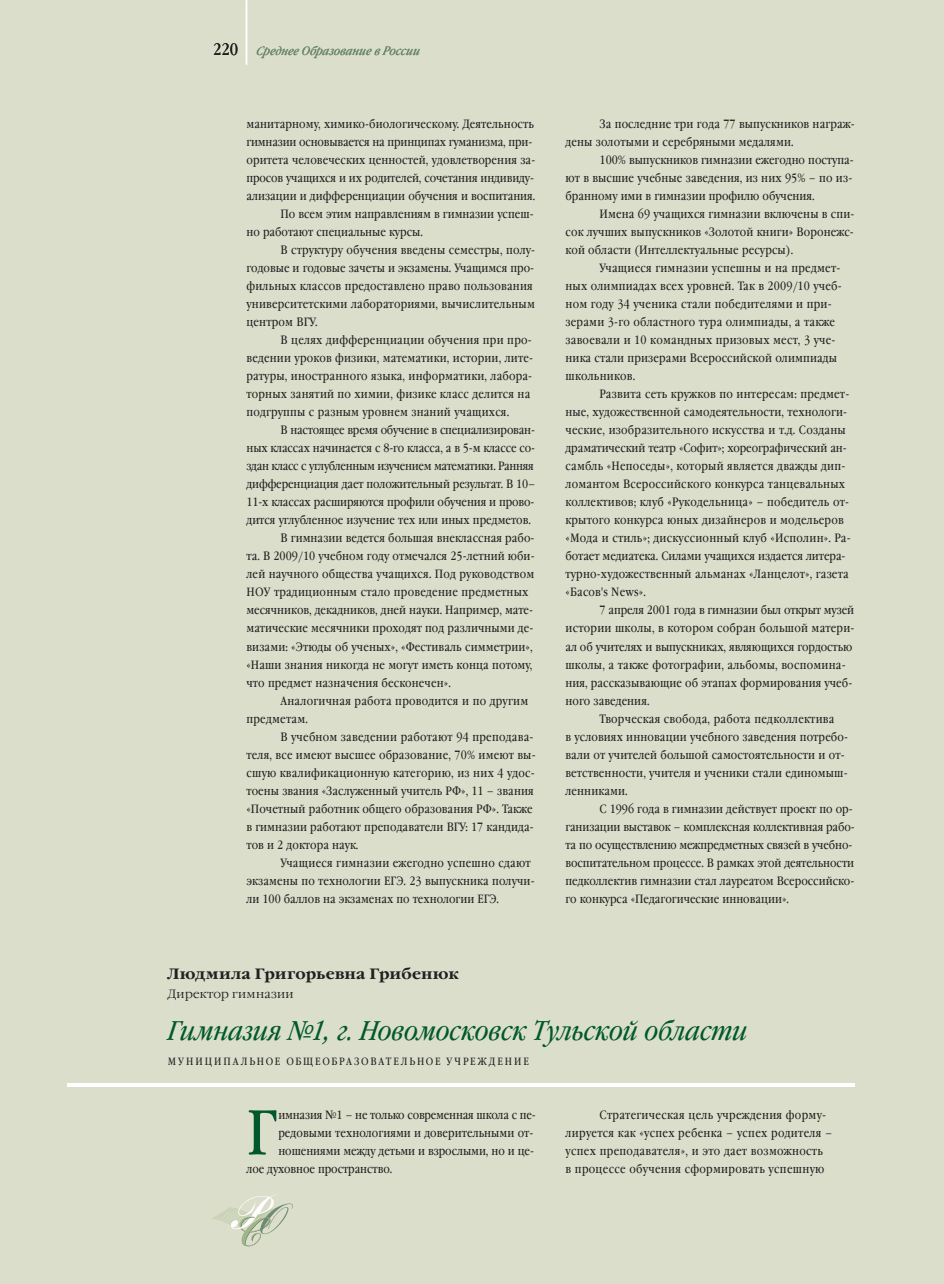
<style>
.page{position:relative;width:944px;height:1284px;background:#fff}
.page>*{position:absolute;margin:0;border:0;box-sizing:border-box;transform-origin:0 0}
.t1{font:63.45px "Garamond Book Narrow C";color:#00582c}
.t2{font:italic 27px "Garamond Book Narrow C";letter-spacing:.005em;color:#00582c}
.t3{font:700 15px "Garamond C";letter-spacing:.01em;color:#231f20}
.t4{font:12px/18px "Garamond Book Narrow C";letter-spacing:.01em;color:#231f20}
.t5{font:12px "Garamond Book Narrow C";letter-spacing:-.01em;color:#231f20}
.t6{font:12px "Garamond Book Narrow C";letter-spacing:-.015em;color:#231f20}
.t7{font:12px "Garamond Book Narrow C";letter-spacing:-.025em;color:#231f20}
.t8{font:italic 12px "Garamond Book Narrow C";letter-spacing:.01em;color:#69866b}
.t9{font:300 12px "Garamond C";letter-spacing:.03em;color:#231f20}
.t10{font:10.5px "Garamond Book Narrow C";letter-spacing:.205em;color:#231f20}
.s1{font-style:normal;font-size:16.5px;color:#231f20}
</style>
<div class="page">
<div style="left:0;top:0;width:943px;height:1284px;background:#dadeca"></div>
<hr style="left:68px;top:1083px;width:786px;height:4px;background:#fff">
<svg style="left:212px;top:1194px;width:81px;height:52px"></svg>
<hr style="left:246px;top:0;width:1px;height:65px;background:#fff">
<p class="t8" style="left:213px;top:44px;width:210px"><span class="s1">2 2 0</span> Среднее Образование в России</p>
<p class="t4" style="left:246px;top:116px;width:289px">манитарному, химико-биологическому. Деятельность</p>
<p class="t6" style="left:246px;top:135px;width:287px">гимназии основывается на принципах гуманизма, при-</p>
<p class="t4" style="left:246px;top:152px;width:290px">оритета человеческих ценностей, удовлетворения за-</p>
<p class="t5" style="left:246px;top:171px;width:289px">просов учащихся и их родителей, сочетания индивиду-</p>
<p class="t4" style="left:246px;top:188px;width:290px">ализации и дифференциации обучения и воспитания.</p>
<p class="t4" style="left:280px;top:206px;width:254px">По всем этим направлениям в гимназии успеш-</p>
<p class="t4" style="left:246px;top:224px;width:178px">но работают специальные курсы.</p>
<p class="t4" style="left:280px;top:242px;width:256px">В структуру обучения введены семестры, полу-</p>
<p class="t4" style="left:246px;top:260px;width:289px">годовые и годовые зачеты и экзамены. Учащимся про-</p>
<p class="t4" style="left:246px;top:278px;width:288px">фильных классов предоставлено право пользования</p>
<p class="t4" style="left:246px;top:296px;width:290px">университетскими лабораториями, вычислительным</p>
<p class="t4" style="left:246px;top:314px;width:73px">центром ВГУ.</p>
<p class="t4" style="left:280px;top:332px;width:253px">В целях дифференциации обучения при про-</p>
<p class="t4" style="left:246px;top:350px;width:288px">ведении уроков физики, математики, истории, лите-</p>
<p class="t4" style="left:246px;top:368px;width:287px">ратуры, иностранного языка, информатики, лабора-</p>
<p class="t4" style="left:246px;top:386px;width:285px">торных занятий по химии, физике класс делится на</p>
<p class="t4" style="left:246px;top:404px;width:264px">подгруппы с разным уровнем знаний учащихся.</p>
<p class="t6" style="left:280px;top:423px;width:256px">В настоящее время обучение в специализирован-</p>
<p class="t5" style="left:246px;top:441px;width:290px">ных классах начинается с 8-го класса, а в 5-м классе со-</p>
<p class="t7" style="left:246px;top:459px;width:289px">здан класс с углубленным изучением математики. Ранняя</p>
<p class="t5" style="left:246px;top:477px;width:290px">дифференциация дает положительный результат. В 10–</p>
<p class="t5" style="left:246px;top:495px;width:289px">11-х классах расширяются профили обучения и прово-</p>
<p class="t4" style="left:246px;top:512px;width:286px">дится углубленное изучение тех или иных предметов.</p>
<p class="t4" style="left:280px;top:530px;width:255px">В гимназии ведется большая внеклассная рабо-</p>
<p class="t4" style="left:246px;top:548px;width:290px">та. В 2009/10 учебном году отмечался 25-летний юби-</p>
<p class="t4" style="left:246px;top:566px;width:289px">лей научного общества учащихся. Под руководством</p>
<p class="t4" style="left:246px;top:584px;width:283px">НОУ традиционным стало проведение предметных</p>
<p class="t4" style="left:246px;top:602px;width:288px">месячников, декадников, дней науки. Например, мате-</p>
<p class="t4" style="left:246px;top:620px;width:288px">матические месячники проходят под различными де-</p>
<p class="t4" style="left:246px;top:638px;width:288px">визами: «Этюды об ученых», «Фестиваль симметрии»,</p>
<p class="t4" style="left:246px;top:656px;width:287px">«Наши знания никогда не могут иметь конца потому,</p>
<p class="t4" style="left:246px;top:674px;width:206px">что предмет назначения бесконечен».</p>
<p class="t4" style="left:280px;top:692px;width:249px">Аналогичная работа проводится и по другим</p>
<p class="t4" style="left:246px;top:710px;width:63px">предметам.</p>
<p class="t4" style="left:280px;top:728px;width:254px">В учебном заведении работают 94 преподава-</p>
<p class="t4" style="left:246px;top:746px;width:291px">теля, все имеют высшее образование, 70% имеют вы-</p>
<p class="t4" style="left:246px;top:764px;width:290px">сшую квалификационную категорию, из них 4 удос-</p>
<p class="t4" style="left:246px;top:782px;width:289px">тоены звания «Заслуженный учитель РФ», 11 – звания</p>
<p class="t4" style="left:246px;top:800px;width:287px">«Почетный работник общего образования РФ». Также</p>
<p class="t4" style="left:246px;top:818px;width:289px">в гимназии работают преподаватели ВГУ: 17 кандида-</p>
<p class="t4" style="left:246px;top:836px;width:113px">тов и 2 доктора наук.</p>
<p class="t4" style="left:280px;top:854px;width:252px">Учащиеся гимназии ежегодно успешно сдают</p>
<p class="t4" style="left:246px;top:872px;width:289px">экзамены по технологии ЕГЭ. 23 выпускника получи-</p>
<p class="t4" style="left:246px;top:890px;width:254px">ли 100 баллов на экзаменах по технологии ЕГЭ.</p>
<p class="t4" style="left:565px;top:116px;width:291px;text-indent:34px">За последние три года 77 выпускников награж&shy;дены золотыми и серебряными медалями.</p>
<p class="t4" style="left:565px;top:152px;width:290px;text-indent:34px">100% выпускников гимназии ежегодно поступа&shy;ют в высшие учебные заведения, из них 95% – по из&shy;бранному ими в гимназии профилю обучения.</p>
<p class="t4" style="left:565px;top:206px;width:290px;text-align:justify;text-indent:34px">Имена 69 учащихся гимназии включены в спи&shy;сок лучших выпускников «Золотой книги» Воронежс&shy;кой области (Интеллектуальные ресурсы).</p>
<p class="t4" style="left:565px;top:260px;width:278px;text-indent:34px">Учащиеся гимназии успешны и на предмет&shy;ных олимпиадах всех уровней. Так в 2009/10 учеб&shy;ном году 34 ученика стали победителями и при&shy;зерами 3-го областного тура олимпиады, а также завоевали и 10 командных призовых мест, 3 уче&shy;ника стали призерами Всероссийской олимпиады школьников.</p>
<p class="t4" style="left:565px;top:386px;width:287px;text-indent:34px">Развита сеть кружков по интересам: предмет&shy;ные, художественной самодеятельности, технологи&shy;ческие, изобразительного искусства и т.д. Созданы драматический театр «Софит»; хореографический ан&shy;самбль «Непоседы», который является дважды дип&shy;ломантом Всероссийского конкурса танцевальных коллективов; клуб «Рукодельница» – победитель от&shy;крытого конкурса юных дизайнеров и модельеров «Мода и стиль»; дискуссионный клуб «Исполин». Ра&shy;ботает медиатека. Силами учащихся издается литера&shy;турно-художественный альманах «Ланцелот», газета «Басов's News».</p>
<p class="t5" style="left:599px;top:603px;width:256px">7 апреля 2001 года в гимназии был открыт музей</p>
<p class="t4" style="left:565px;top:620px;width:290px">истории школы, в котором собран большой матери-</p>
<p class="t4" style="left:565px;top:638px;width:288px">ал об учителях и выпускниках, являющихся гордостью</p>
<p class="t4" style="left:565px;top:656px;width:282px">школы, а также фотографии, альбомы, воспомина-</p>
<p class="t4" style="left:565px;top:674px;width:288px">ния, рассказывающие об этапах формирования учеб-</p>
<p class="t4" style="left:565px;top:692px;width:86px">ного заведения.</p>
<p class="t4" style="left:599px;top:710px;width:236px">Творческая свобода, работа педколлектива</p>
<p class="t4" style="left:565px;top:728px;width:284px">в условиях инновации учебного заведения потребо-</p>
<p class="t4" style="left:565px;top:746px;width:280px">вали от учителей большой самостоятельности и от-</p>
<p class="t4" style="left:565px;top:764px;width:283px">ветственности, учителя и ученики стали единомыш-</p>
<p class="t4" style="left:565px;top:782px;width:64px">ленниками.</p>
<p class="t4" style="left:599px;top:800px;width:255px">С 1996 года в гимназии действует проект по ор-</p>
<p class="t5" style="left:565px;top:819px;width:291px">ганизации выставок – комплексная коллективная рабо-</p>
<p class="t5" style="left:565px;top:837px;width:288px">та по осуществлению межпредметных связей в учебно-</p>
<p class="t4" style="left:565px;top:854px;width:290px">воспитательном процессе. В рамках этой деятельности</p>
<p class="t4" style="left:565px;top:872px;width:290px">педколлектив гимназии стал лауреатом Всероссийско-</p>
<p class="t4" style="left:565px;top:890px;width:225px">го конкурса «Педагогические инновации».</p>
<p class="t3" style="left:168px;top:965px;width:292px">Людмила Григорьевна Грибенюк</p>
<p class="t9" style="left:168px;top:987px;width:127px">Директор гимназии</p>
<h2 class="t2" style="left:168px;top:1015px;width:583px">Гимназия №1, г. Новомосковск Тульской области</h2>
<p class="t10" style="left:168px;top:1055px;width:21px">Муници</p>
<p class="t10" style="left:223px;top:1055px;width:43px">па льное</p>
<p class="t10" style="left:286px;top:1055px;width:10px">общеобра</p>
<p class="t10" style="left:354px;top:1055px;width:16px">зова</p>
<p class="t10" style="left:386px;top:1055px;width:40px">тельное</p>
<p class="t10" style="left:446px;top:1055px;width:26px">учреждение</p>
<h1 class="t1" style="left:246px;top:1097px;width:31px">Г</h1>
<p class="t6" style="left:278px;top:1107px;width:259px">имназия №1 – не только современная школа с пе-</p>
<p class="t4" style="left:278px;top:1124px;width:256px">редовыми технологиями и доверительными от-</p>
<p class="t4" style="left:278px;top:1142px;width:257px">ношениями между детьми и взрослыми, но и це-</p>
<p class="t4" style="left:246px;top:1160px;width:147px">лое духовное пространство.</p>
<p class="t4" style="left:565px;top:1106px;width:268px;text-indent:34px">Стратегическая цель учреждения форму&shy;лируется как «успех ребенка – успех родителя – успех преподавателя», и это дает возможность<br>в процессе обучения сформировать успешную</p>
</div>
